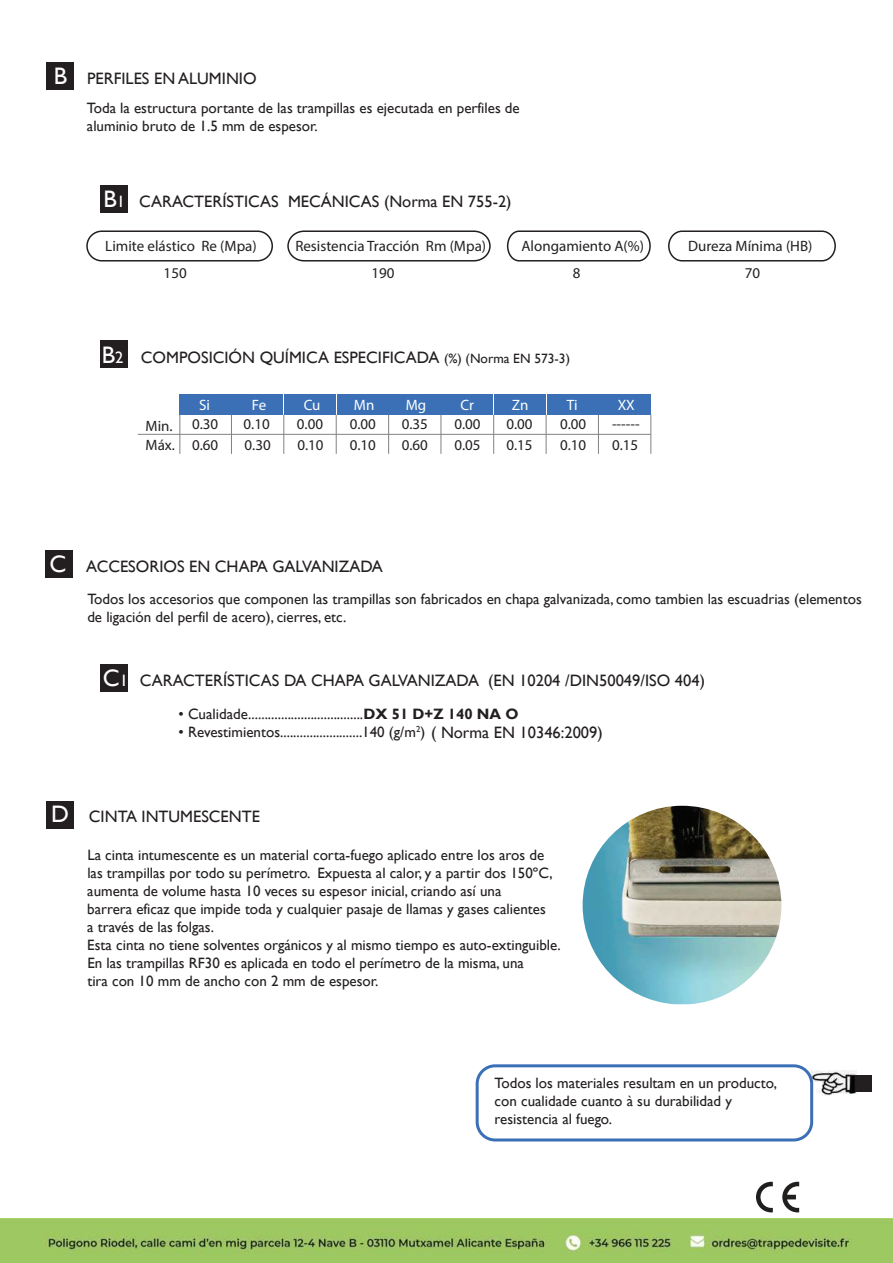
<style>
.page{position:relative;width:893px;height:1263px;background:#fff}
.page>*{position:absolute;margin:0;border:0;box-sizing:border-box;transform-origin:0 0}
.t1{font:23.85px "Gill Sans";color:#fff}
.t2{font:16.5px "Gill Sans";color:#231f20}
.t3{font:15px/18px "Gill Sans";color:#231f20}
.t4{font:15px/21.1px "Myriad Pro";color:#231f20}
.t5{font:15px "Myriad Pro";color:#fff}
.s1{font-size:23.85px;color:#fff}
.s2{color:#fff}
.s3{font-size:13.5px}
.s4{font-size:16.5px}
.s5{font-weight:700}
</style>
<div class="page">
<svg style="left:756px;top:1182px;width:17px;height:30px"></svg>
<svg style="left:782px;top:1182px;width:17px;height:30px"></svg>
<div style="left:45px;top:550px;width:27px;height:28px;background:#231f20"></div>
<div style="left:101px;top:664px;width:27px;height:27px;background:#231f20"></div>
<div style="left:46px;top:801px;width:28px;height:27px;background:#231f20"></div>
<div style="left:101px;top:340px;width:27px;height:28px;background:#231f20"></div>
<div style="left:101px;top:185px;width:27px;height:27px;background:#231f20"></div>
<div style="left:86px;top:230px;width:187px;height:31px;border:2px solid #231f20;border-radius:15px"></div>
<svg style="left:287px;top:230px;width:204px;height:32px"></svg>
<svg style="left:506px;top:230px;width:145px;height:32px"></svg>
<div style="left:46px;top:62px;width:28px;height:28px;background:#231f20"></div>
<img style="left:812px;top:1070px;width:45px;height:25px">
<div style="left:855px;top:1075px;width:16px;height:17px;background:#231f20"></div>
<div style="left:476px;top:1064px;width:337px;height:77px;border:3px solid #3b70b6;border-radius:18px"></div>
<div style="left:668px;top:230px;width:168px;height:31px;border:2px solid #231f20;border-radius:14px"></div>
<div style="left:179px;top:394px;width:52px;height:20px;background:#3b70b6"></div>
<div style="left:232px;top:394px;width:51px;height:20px;background:#3b70b6"></div>
<div style="left:284px;top:394px;width:52px;height:20px;background:#3b70b6"></div>
<div style="left:337px;top:394px;width:51px;height:20px;background:#3b70b6"></div>
<div style="left:389px;top:394px;width:52px;height:20px;background:#3b70b6"></div>
<div style="left:442px;top:394px;width:51px;height:20px;background:#3b70b6"></div>
<div style="left:494px;top:394px;width:52px;height:20px;background:#3b70b6"></div>
<div style="left:547px;top:394px;width:51px;height:20px;background:#3b70b6"></div>
<div style="left:599px;top:394px;width:52px;height:20px;background:#3b70b6"></div>
<hr style="left:138px;top:434px;width:355px;height:1px;background:#808285">
<hr style="left:441px;top:415px;width:1px;height:39px;background:#808285">
<hr style="left:388px;top:415px;width:1px;height:39px;background:#808285">
<hr style="left:336px;top:415px;width:1px;height:39px;background:#808285">
<hr style="left:283px;top:415px;width:1px;height:39px;background:#808285">
<hr style="left:231px;top:415px;width:1px;height:39px;background:#808285">
<hr style="left:494px;top:434px;width:157px;height:1px;background:#808285">
<hr style="left:650px;top:415px;width:1px;height:39px;background:#808285">
<hr style="left:598px;top:415px;width:1px;height:39px;background:#808285">
<hr style="left:546px;top:415px;width:1px;height:39px;background:#808285">
<hr style="left:493px;top:415px;width:1px;height:39px;background:#808285">
<hr style="left:179px;top:415px;width:1px;height:39px;background:#808285">
<img style="left:583px;top:806px;width:198px;height:198px;border-radius:97px">
<img style="left:0;top:1218px;width:893px;height:45px">
<p class="t2" style="left:54px;top:69px;width:204px"><span class="s1">B</span> PERFILES EN ALUMINIO</p>
<p class="t3" style="left:87px;top:99px;width:434px">Toda la estructura portante de las trampillas es ejecutada en perfiles de aluminio bruto de 1.5 mm de espesor.</p>
<p class="t2" style="left:104px;top:192px;width:410px"><span class="s1">B</span><span class="s2">1</span> CARACTERÍSTICAS MECÁNICAS (Norma EN 755-2)</p>
<p class="t4" style="left:164px;top:232px;width:95px;line-height:27.2px;text-indent:-58px">Limite elástico Re (Mpa)<br>150</p>
<p class="t4" style="left:295px;top:235px;width:192px">Resistencia Tracción Rm (Mpa)</p>
<p class="t4" style="left:573px;top:232px;width:73px;line-height:27.2px;text-indent:-51px">Alongamiento A(%)<br>8</p>
<p class="t4" style="left:372px;top:262px;width:25px">190</p>
<p class="t2" style="left:102px;top:347px;width:470px"><span class="s1">B</span><span class="s2">2</span> COMPOSICIÓN QUÍMICA ESPECIFICADA <span class="s3">(%) (Norma EN 573-3)</span></p>
<p class="t5" style="left:199px;top:395px;width:12px">Si</p>
<p class="t5" style="left:252px;top:395px;width:16px">Fe</p>
<p class="t5" style="left:304px;top:395px;width:18px">Cu</p>
<p class="t5" style="left:354px;top:395px;width:22px">Mn</p>
<p class="t5" style="left:406px;top:395px;width:22px">Mg</p>
<p class="t5" style="left:461px;top:396px;width:15px">Cr</p>
<p class="t5" style="left:512px;top:396px;width:18px">Zn</p>
<p class="t5" style="left:567px;top:396px;width:12px">Ti</p>
<p class="t5" style="left:618px;top:395px;width:18px">XX</p>
<p class="t4" style="left:146px;top:416px;width:31px;line-height:19.6px">Min.<br>Máx.</p>
<p class="t4" style="left:192px;top:412px;width:28px;line-height:21.8px">0.30<br>0.60</p>
<p class="t4" style="left:244px;top:413px;width:28px">0.10</p>
<p class="t4" style="left:297px;top:412px;width:28px;line-height:21.8px">0.00<br>0.10</p>
<p class="t4" style="left:350px;top:413px;width:28px">0.00<br>0.10</p>
<p class="t4" style="left:402px;top:413px;width:28px">0.35<br>0.60</p>
<p class="t4" style="left:454px;top:413px;width:28px">0.00<br>0.05</p>
<p class="t4" style="left:506px;top:413px;width:28px">0.00<br>0.15</p>
<p class="t4" style="left:560px;top:413px;width:28px">0.00<br>0.10</p>
<p class="t4" style="left:612px;top:413px;width:29px">------<br>0.15</p>
<p class="t4" style="left:245px;top:435px;width:28px">0.30</p>
<p class="t4" style="left:688px;top:235px;width:126px">Dureza Mínima (HB)</p>
<p class="t4" style="left:745px;top:262px;width:17px">70</p>
<p class="t2" style="left:50px;top:557px;width:335px"><span class="s1">C</span> ACCESORIOS EN CHAPA GALVANIZADA</p>
<p class="t3" style="left:87px;top:590px;width:776px">Todos los accesorios que componen las trampillas son fabricados en chapa galvanizada, como tambien las escuadrias (elementos de ligación del perfil de acero), cierres, etc.</p>
<h1 class="t1" style="left:103px;top:664px;width:27px">C<span class="s4">1</span></h1>
<p class="t2" style="left:140px;top:671px;width:567px">CARACTERÍSTICAS DA CHAPA GALVANIZADA (EN 10204 /DIN50049/ISO 404)</p>
<p class="t3" style="left:179px;top:705px;width:342px">• Cualidade...................................<span class="s5">DX 51 D+Z 140 NA O</span></p>
<p class="t3" style="left:179px;top:723px;width:426px">• Revestimientos.........................140 (g/m<sup>2</sup>) <span class="s4">( Norma EN 10346:2009)</span></p>
<p class="t2" style="left:51px;top:807px;width:210px"><span class="s1">D</span> CINTA INTUMESCENTE</p>
<p class="t3" style="left:87px;top:846px;width:475px">La cinta intumescente es un material corta-fuego aplicado entre los aros de las trampillas por todo su perímetro. Expuesta al calor, y a partir dos 150ºC, aumenta de volume hasta 10 veces su espesor inicial, criando así una<br>barrera eficaz que impide toda y cualquier pasaje de llamas y gases calientes<br>a través de las folgas.<br>Esta cinta no tiene solventes orgánicos y al mismo tiempo es auto-extinguible.<br>En las trampillas RF30 es aplicada en todo el perímetro de la misma, una<br>tira con 10 mm de ancho con 2 mm de espesor.</p>
<p class="t3" style="left:495px;top:1074px;width:284px">Todos los materiales resultam en un producto, con cualidade cuanto à su durabilidad y resistencia al fuego.</p>
</div>
